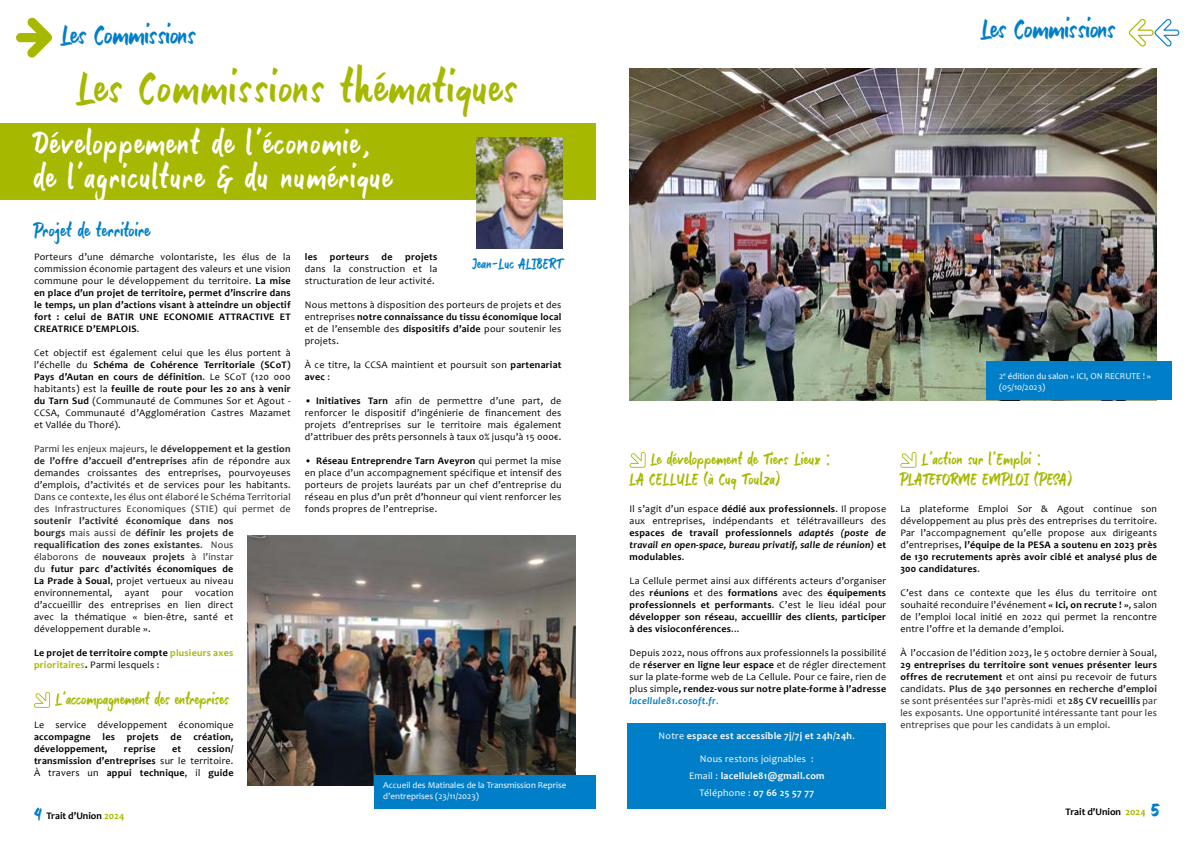
<style>
.page{position:relative;width:1191px;height:842px;background:#fff}
.page>*{position:absolute;margin:0;border:0;box-sizing:border-box;transform-origin:0 0}
.t1{font:49px "Gultan Bonte";letter-spacing:.04em;color:#a7b800}
.t2{font:36px/34px "Gultan Bonte";letter-spacing:.05em;color:#fff}
.t3{font:30px "Gultan Bonte";color:#007ec7}
.t4{font:23px "Gultan Bonte";color:#007ec7}
.t5{font:21px "Gultan Bonte";letter-spacing:.025em;color:#007ec7}
.t6{font:18px/20px "Gultan Bonte";letter-spacing:.025em;color:#a7b800}
.t7{font:16px "Gultan Bonte";letter-spacing:.02em;color:#007ec7}
.t8{font:10px/12px "Candara";letter-spacing:.025em;color:#000;text-align:justify}
.t9{font:700 10px/12px "Candara";letter-spacing:.025em;color:#000;text-align:justify}
.t10{font:10px/12px "Candara";letter-spacing:.025em;color:#222;text-align:justify}
.t11{font:10px/17px "Candara";letter-spacing:.025em;color:#fff;text-align:center}
.t12{font:700 10px "Candara";letter-spacing:.025em;color:#fff}
.t13{font:700 10px "Candara";color:#000}
.t14{font:9px/11px "Candara";color:#fff}
.s1{font-weight:400}
.s2{font-weight:700}
.s3{color:#000}
.s4{font-weight:700;color:#222}
.s5{color:#222}
.s6{color:#a7b800}
.s7{font-weight:700;font-style:italic}
.s8{font-weight:700;font-style:italic;color:#007ec7}
.s9{color:#007ec7}
.s10{font-weight:700;color:#000}
</style>
<div class="page">
<svg style="left:16px;top:17px;width:36px;height:41px"></svg>
<svg style="left:1128px;top:19px;width:51px;height:27px"></svg>
<svg style="left:629px;top:452px;width:16px;height:16px"></svg>
<svg style="left:900px;top:452px;width:16px;height:16px"></svg>
<svg style="left:34px;top:692px;width:16px;height:16px"></svg>
<img style="left:629px;top:68px;width:528px;height:332px">
<img style="left:248px;top:535px;width:327px;height:250px">
<div style="left:374px;top:776px;width:221px;height:33px;background:#007ec7"></div>
<div style="left:627px;top:723px;width:259px;height:86px;background:#007ec7"></div>
<div style="left:986px;top:361px;width:186px;height:39px;background:#007ec7"></div>
<div style="left:0;top:123px;width:595px;height:77px;background:#a7b800"></div>
<img style="left:477px;top:138px;width:85px;height:110px">
<h3 class="t3" style="left:61px;top:17px;width:137px">Les Commissions</h3>
<h1 class="t1" style="left:77px;top:60px;width:442px">Les Commissions thématiques</h1>
<h2 class="t2" style="left:34px;top:128px;width:359px">Développement de l’économie, de l’agriculture &amp; du numérique</h2>
<h3 class="t5" style="left:34px;top:218px;width:118px">Projet de territoire</h3>
<p class="t9" style="left:34px;top:251px;width:258px"><span class="s1">Porteurs d’une démarche volontariste, les élus de la commission économie partagent des valeurs et une vision commune pour le développement du territoire.</span> La mise en place d’un projet de territoire, permet d’inscrire dans le temps, un plan d’actions visant à atteindre un objectif fort : celui de BATIR UNE ECONOMIE ATTRACTIVE ET CREATRICE D’EMPLOIS<span class="s1">.</span></p>
<p class="t8" style="left:34px;top:347px;width:258px">Cet objectif est également celui que les élus portent à l’échelle du <span class="s2">Schéma de Cohérence Territoriale (SCoT)<br>Pays d’Autan en cours de définition</span>. Le SCoT (120 000 habitants) est la <span class="s2">feuille de route pour les 20 ans à venir du Tarn Sud</span> (Communauté de Communes Sor et Agout - CCSA, Communauté d’Agglomération Castres Mazamet et Vallée du Thoré).</p>
<p class="t10" style="left:34px;top:443px;width:258px">Parmi les enjeux majeurs, le <span class="s2">développement et la gestion de l’offre d’accueil d’entreprises</span> <span class="s3">afin de répondre aux demandes croissantes des entreprises, pourvoyeuses d’emplois, d’activités et de services pour les habitants</span>.<br>Dans ce contexte, les élus ont élaboré le Schéma Territorial des Infrastructures Economiques (STIE) qui permet de</p>
<p class="t8" style="left:34px;top:515px;width:201px"><span class="s4">soutenir l’activité économique dans nos bourgs</span> <span class="s5">mais aussi de</span> <span class="s4">définir les projets de requalification des zones existantes</span><span class="s5">. Nous élaborons de</span> <span class="s4">nouveaux projets</span> <span class="s5">à l’instar </span>du <span class="s2">futur parc d’activités économiques de La Prade à Soual</span>, projet vertueux au niveau environnemental, ayant pour vocation d’accueillir des entreprises en lien direct avec la thématique « bien-être, santé et développement durable ».</p>
<p class="t9" style="left:34px;top:647px;width:201px">Le projet de territoire compte <span class="s6">plusieurs axes prioritaires</span>. <span class="s1">Parmi lesquels :</span></p>
<h3 class="t6" style="left:55px;top:690px;width:176px">L’accompagnement des entreprises</h3>
<p class="t8" style="left:34px;top:719px;width:201px">Le service développement économique</p>
<p class="t9" style="left:34px;top:731px;width:201px">accompagne les projets de création, développement,</p>
<p class="t9" style="left:34px;top:743px;width:201px;text-indent:163px">cession/ transmission d’entreprises <span class="s1">sur le territoire.<br>À travers un</span> appui technique<span class="s1">, il</span> guide</p>
<p class="t9" style="left:124px;top:743px;width:33px">reprise</p>
<p class="t9" style="left:172px;top:743px;width:10px">et</p>
<h3 class="t4" style="left:34px;top:799px;width:9px">4</h3>
<p class="t13" style="left:46px;top:809px;width:80px">Trait d’Union <span class="s6">2024</span></p>
<p class="t9" style="left:305px;top:251px;width:14px">les</p>
<p class="t9" style="left:330px;top:251px;width:40px">porteurs</p>
<p class="t9" style="left:382px;top:251px;width:12px">de</p>
<p class="t9" style="left:405px;top:251px;width:33px">projets</p>
<p class="t8" style="left:305px;top:263px;width:134px">dans la construction et la structuration de leur activité.</p>
<p class="t8" style="left:305px;top:299px;width:258px">Nous mettons à disposition des porteurs de projets et des entreprises <span class="s2">notre connaissance du tissu économique local </span>et de l’ensemble des <span class="s2">dispositifs d’aide</span> pour soutenir les projets.</p>
<p class="t8" style="left:305px;top:359px;width:258px">À ce titre, la CCSA maintient et poursuit son <span class="s2">partenariat avec</span> :</p>
<p class="t8" style="left:305px;top:395px;width:258px">• <span class="s2">Initiatives Tarn</span> afin de permettre d’une part, de renforcer le dispositif d’ingénierie de financement des projets d’entreprises sur le territoire mais également d’attribuer des prêts personnels à taux 0% jusqu’à 15 000€.</p>
<p class="t8" style="left:305px;top:455px;width:258px">• <span class="s2">Réseau Entreprendre Tarn Aveyron</span> qui permet la mise en place d’un accompagnement spécifique et intensif des porteurs de projets lauréats par un chef d’entreprise du réseau en plus d’un prêt d’honneur qui vient renforcer les fonds propres de l’entreprise.</p>
<h3 class="t7" style="left:472px;top:255px;width:91px">Jean-Luc ALIBERT</h3>
<p class="t14" style="left:383px;top:779px;width:185px">Accueil des Matinales de la Transmission Reprise d’entreprises (23/11/2023)</p>
<h3 class="t3" style="left:981px;top:12px;width:137px">Les Commissions</h3>
<p class="t14" style="left:999px;top:370px;width:153px">2<sup>e</sup> édition du salon « ICI, ON RECRUTE ! » (05/10/2023)</p>
<h3 class="t6" style="left:629px;top:450px;width:202px;text-indent:21px">Le développement de Tiers Lieux :<br>LA CELLULE (à Cuq Toulza)</h3>
<p class="t8" style="left:629px;top:503px;width:258px">Il s’agit d’un espace <span class="s2">dédié aux professionnels</span>. Il propose aux entreprises, indépendants et télétravailleurs des <span class="s2">espaces de travail professionnels</span> <span class="s7">adaptés (poste de travail en open-space, bureau privatif, salle de réunion)</span> <span class="s2">et modulables</span>.</p>
<p class="t9" style="left:629px;top:575px;width:258px"><span class="s1">La Cellule permet ainsi aux différents acteurs d’organiser des</span> réunions <span class="s1">et des</span> formations <span class="s1">avec des</span> équipements professionnels et performants<span class="s1">. C’est le lieu idéal pour </span>développer son réseau<span class="s1">,</span> accueillir des clients<span class="s1">,</span> participer à des visioconférences<span class="s1">...</span></p>
<p class="t8" style="left:629px;top:647px;width:258px">Depuis 2022, nous offrons aux professionnels la possibilité de <span class="s2">réserver en ligne leur espace</span> et de régler directement sur la plate-forme web de La Cellule. Pour ce faire, rien de plus simple<span class="s2">, rendez-vous sur notre plate-forme à l’adresse </span><span class="s8">lacellule81.cosoft.fr</span><span class="s9">.</span></p>
<p class="t12" style="left:658px;top:730px;width:198px"><span class="s1">Notre</span> espace est accessible 7j/7j et 24h/24h<span class="s1">.</span></p>
<p class="t11" style="left:689px;top:750px;width:137px">Nous restons joignables :<br>Email : <span class="s2">lacellule81@gmail.com<br></span>Téléphone : <span class="s2">07 66 25 57 77</span></p>
<h3 class="t6" style="left:900px;top:450px;width:173px;text-align:center">L’action sur l’Emploi :<br>PLATEFORME EMPLOI (PESA)</h3>
<p class="t8" style="left:900px;top:503px;width:258px">La plateforme Emploi Sor &amp; Agout continue son développement au plus près des entreprises du territoire.<br>Par l’accompagnement qu’elle propose aux dirigeants d’entreprises, <span class="s2">l’équipe de la PESA a soutenu en 2023 près de 130 recrutements après avoir ciblé et analysé plus de 300 candidatures</span>.</p>
<p class="t8" style="left:900px;top:587px;width:258px">C’est dans ce contexte que les élus du territoire ont souhaité reconduire l’événement <span class="s2">« Ici, on recrute ! »</span>, salon de l’emploi local initié en 2022 qui permet la rencontre entre l’offre et la demande d’emploi.</p>
<p class="t8" style="left:900px;top:647px;width:258px">À l’occasion de l’édition 2023, le 5 octobre dernier à Soual,</p>
<p class="t10" style="left:900px;top:659px;width:258px"><span class="s10">29 entreprises du territoire sont venues présenter leurs offres de recrutement</span> <span class="s3">et ont ainsi pu recevoir de futurs candidats.</span> <span class="s2">Plus de 340 personnes en recherche d’emploi </span>se sont présentées sur l’après-midi et <span class="s2">285 CV recueillis</span> par les exposants. Une opportunité intéressante tant pour les entreprises que pour les candidats à un emploi.</p>
<p class="t13" style="left:1065px;top:805px;width:82px">Trait d’Union <span class="s6">2024</span></p>
<h3 class="t4" style="left:1151px;top:795px;width:10px">5</h3>
</div>
